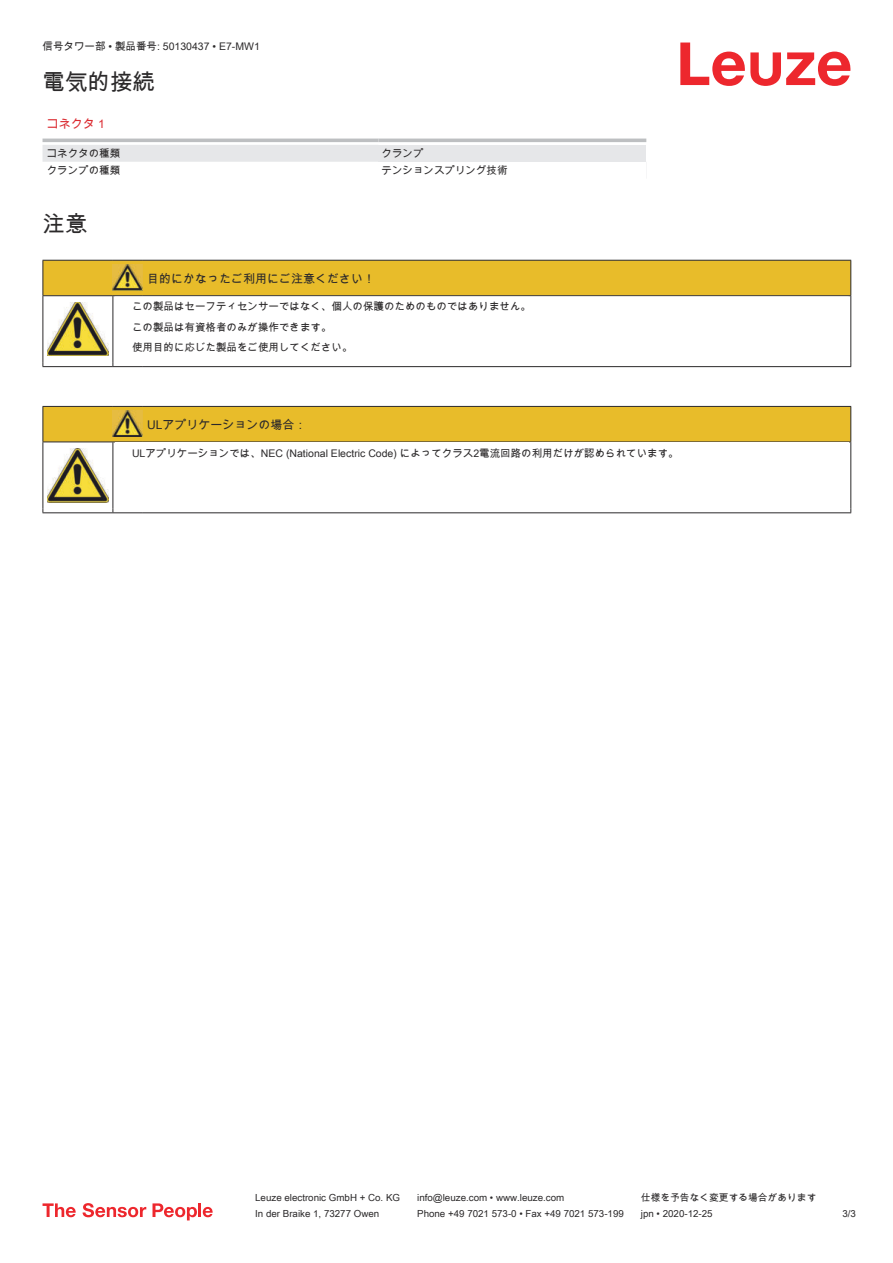
<style>
.page{position:relative;width:893px;height:1263px;background:#fff}
.page>*{position:absolute;margin:0;border:0;box-sizing:border-box;transform-origin:0 0}
.t1{font:22.5px "Arial Unicode MS";color:#2b292a}
.t2{font:12px "Arial Unicode MS";color:#2b292a}
.t3{font:12px "Arial Unicode MS";color:#db2a30}
.t4{font:10.5px/20.2px "Arial Unicode MS";color:#2b292a}
.t5{font:9.75px "Arial Unicode MS";color:#2b292a}
</style>
<div class="page">
<svg style="left:680px;top:43px;width:170px;height:43px"></svg>
<svg style="left:43px;top:138px;width:603px;height:24px"></svg>
<hr style="left:43px;top:139px;width:335px;height:3px;background:#bdbfc1">
<hr style="left:378px;top:139px;width:268px;height:3px;background:#bdbfc1">
<div style="left:378px;top:145px;width:268px;height:17px;background:#e6e7e9"></div>
<svg style="left:43px;top:1203px;width:33px;height:14px"></svg>
<svg style="left:83px;top:1203px;width:63px;height:14px"></svg>
<svg style="left:153px;top:1203px;width:44px;height:17px"></svg>
<hr style="left:198px;top:1203px;width:3px;height:14px;background:#ed272d">
<svg style="left:203px;top:1207px;width:10px;height:10px"></svg>
<hr style="left:43px;top:366px;width:70px;height:1px;background:#2b292a">
<hr style="left:113px;top:366px;width:30px;height:1px;background:#2b292a">
<hr style="left:143px;top:366px;width:708px;height:1px;background:#2b292a">
<svg style="left:43px;top:260px;width:808px;height:106px"></svg>
<div style="left:44px;top:407px;width:806px;height:35px;background:#e8bc2a"></div>
<hr style="left:43px;top:406px;width:70px;height:1px;background:#2b292a">
<hr style="left:43px;top:407px;width:1px;height:35px;background:#2b292a">
<hr style="left:43px;top:442px;width:70px;height:1px;background:#2b292a">
<hr style="left:113px;top:406px;width:30px;height:1px;background:#2b292a">
<hr style="left:113px;top:442px;width:30px;height:1px;background:#2b292a">
<hr style="left:143px;top:406px;width:708px;height:1px;background:#2b292a">
<hr style="left:850px;top:407px;width:1px;height:35px;background:#2b292a">
<hr style="left:143px;top:442px;width:708px;height:1px;background:#2b292a">
<hr style="left:43px;top:442px;width:1px;height:66px;background:#2b292a">
<hr style="left:113px;top:442px;width:1px;height:66px;background:#2b292a">
<hr style="left:850px;top:442px;width:1px;height:66px;background:#2b292a">
<hr style="left:43px;top:512px;width:70px;height:1px;background:#2b292a">
<hr style="left:113px;top:512px;width:30px;height:1px;background:#2b292a">
<hr style="left:143px;top:512px;width:708px;height:1px;background:#2b292a">
<img style="left:113px;top:411px;width:30px;height:26px">
<img style="left:47px;top:448px;width:61px;height:54px">
<p class="t4" style="left:43px;top:36px;width:219px">信号タワー部 • 製品番号: 50130437 • E7-MW1</p>
<h1 class="t1" style="left:43px;top:66px;width:114px">電気的接続</h1>
<p class="t3" style="left:47px;top:115px;width:60px">コネクタ 1</p>
<p class="t4" style="left:47px;top:143px;width:75px">コネクタの種類</p>
<p class="t4" style="left:382px;top:143px;width:43px">クランプ</p>
<p class="t4" style="left:47px;top:160px;width:75px">クランプの種類</p>
<p class="t4" style="left:382px;top:160px;width:127px">テンションスプリング技術</p>
<h1 class="t1" style="left:43px;top:208px;width:46px">注意</h1>
<p class="t2" style="left:147px;top:270px;width:229px">目的にかなったご利用にご注意ください！</p>
<p class="t4" style="left:132px;top:296px;width:400px">この製品はセーフティセンサーではなく、個人の保護のためのものではありません。この製品は有資格者のみが操作できます。<br>使用目的に応じた製品をご使用してください。</p>
<p class="t2" style="left:147px;top:416px;width:161px">ULアプリケーションの場合：</p>
<p class="t4" style="left:132px;top:443px;width:548px">ULアプリケーションでは、NEC (National Electric Code) によってクラス2電流回路の利用だけが認められています。</p>
<p class="t5" style="left:255px;top:1191px;width:146px">Leuze electronic GmbH + Co. KG</p>
<p class="t5" style="left:417px;top:1191px;width:149px">info@leuze.com • www.leuze.com</p>
<p class="t5" style="left:641px;top:1191px;width:177px">仕様を予告なく変更する場合があります</p>
<p class="t5" style="left:255px;top:1206px;width:126px">In der Braike 1, 73277 Owen</p>
<p class="t5" style="left:417px;top:1206px;width:208px">Phone +49 7021 573-0 • Fax +49 7021 573-199</p>
<p class="t5" style="left:641px;top:1206px;width:73px">jpn • 2020-12-25</p>
<p class="t5" style="left:842px;top:1206px;width:15px">3 /3</p>
</div>
